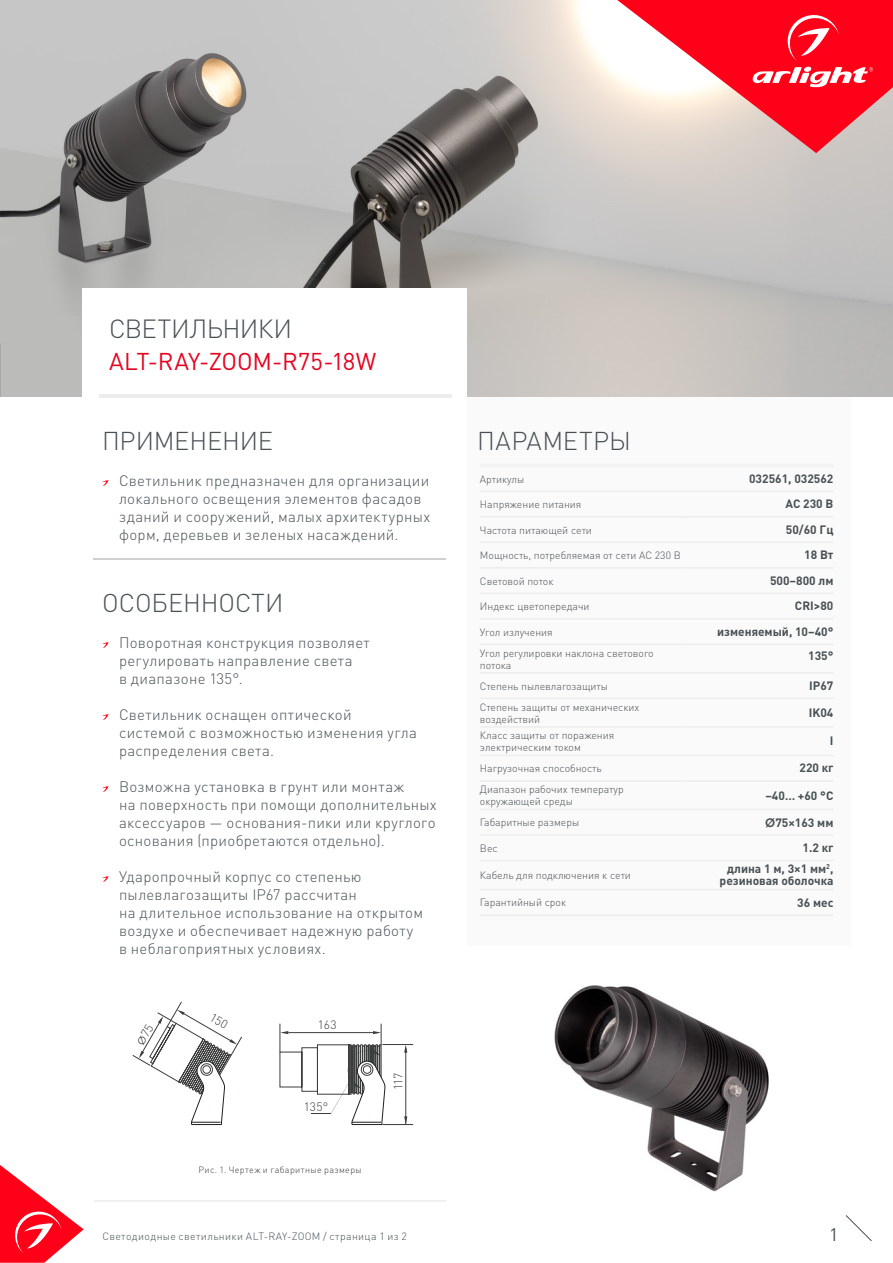
<style>
.page{position:relative;width:893px;height:1263px;background:#fff}
.page>*{position:absolute;margin:0;border:0;box-sizing:border-box;transform-origin:0 0}
.t1{font:300 25.95px "DIN Pro";letter-spacing:-.025em;color:#485156}
.t2{font:300 25.5px "DIN Pro";letter-spacing:-.005em;color:#485156}
.t3{font:300 25.5px "DIN Pro";letter-spacing:.015em;color:#485156}
.t4{font:24px "DIN Pro";color:#e40521}
.t5{font:18px "DIN Pro";color:#485156}
.t6{font:300 15px/18px "DIN Pro";letter-spacing:.02em;color:#485156}
.t7{font:700 12px/12px "DIN Pro";color:#485156;text-align:right}
.t8{font:300 12px "DIN Pro";letter-spacing:-.02em;color:#3c3c3b}
.t9{font:300 10.5px/12px "DIN Pro";color:#485156}
.t10{font:300 10.5px "DIN Pro";letter-spacing:.035em;color:#485156}
.t11{font:300 9px "DIN Pro";letter-spacing:.04em;color:#3c3c3b}
.s1{font-family:"Century Gothic"}
</style>
<div class="page">
<svg style="left:845px;top:1215px;width:27px;height:26px"></svg>
<hr style="left:94px;top:1200px;width:352px;height:1px;background:#e3e3e3">
<img style="left:0;top:0;width:893px;height:396px">
<div style="left:467px;top:397px;width:383px;height:549px;background:#fbfafa"></div>
<hr style="left:480px;top:464px;width:206px;height:4px;background:#f2f2f2">
<hr style="left:686px;top:464px;width:147px;height:4px;background:#f2f2f2">
<hr style="left:480px;top:490px;width:206px;height:2px;background:#ededed">
<hr style="left:686px;top:490px;width:147px;height:2px;background:#ededed">
<hr style="left:480px;top:516px;width:206px;height:1px;background:#ededed">
<hr style="left:686px;top:516px;width:147px;height:1px;background:#ededed">
<hr style="left:480px;top:541px;width:206px;height:2px;background:#ededed">
<hr style="left:686px;top:541px;width:147px;height:2px;background:#ededed">
<hr style="left:480px;top:567px;width:206px;height:1px;background:#ededed">
<hr style="left:686px;top:567px;width:147px;height:1px;background:#ededed">
<hr style="left:480px;top:592px;width:206px;height:2px;background:#ededed">
<hr style="left:686px;top:592px;width:147px;height:2px;background:#ededed">
<hr style="left:480px;top:618px;width:206px;height:2px;background:#ededed">
<hr style="left:686px;top:618px;width:147px;height:2px;background:#ededed">
<hr style="left:480px;top:672px;width:206px;height:2px;background:#ededed">
<hr style="left:686px;top:672px;width:147px;height:2px;background:#ededed">
<hr style="left:480px;top:698px;width:206px;height:1px;background:#ededed">
<hr style="left:686px;top:698px;width:147px;height:1px;background:#ededed">
<hr style="left:480px;top:644px;width:206px;height:1px;background:#ededed">
<hr style="left:686px;top:644px;width:147px;height:1px;background:#ededed">
<hr style="left:480px;top:726px;width:206px;height:2px;background:#ededed">
<hr style="left:686px;top:726px;width:147px;height:2px;background:#ededed">
<hr style="left:480px;top:755px;width:206px;height:1px;background:#ededed">
<hr style="left:686px;top:755px;width:147px;height:1px;background:#ededed">
<hr style="left:480px;top:780px;width:206px;height:2px;background:#ededed">
<hr style="left:686px;top:780px;width:147px;height:2px;background:#ededed">
<hr style="left:480px;top:809px;width:206px;height:1px;background:#ededed">
<hr style="left:686px;top:809px;width:147px;height:1px;background:#ededed">
<hr style="left:480px;top:834px;width:206px;height:2px;background:#ededed">
<hr style="left:686px;top:834px;width:147px;height:2px;background:#ededed">
<hr style="left:480px;top:860px;width:206px;height:1px;background:#ededed">
<hr style="left:686px;top:860px;width:147px;height:1px;background:#ededed">
<hr style="left:480px;top:889px;width:206px;height:1px;background:#ededed">
<hr style="left:686px;top:889px;width:147px;height:1px;background:#ededed">
<hr style="left:480px;top:914px;width:206px;height:2px;background:#ededed">
<hr style="left:686px;top:914px;width:147px;height:2px;background:#ededed">
<div style="left:82px;top:288px;width:384px;height:117px;background:#fff"></div>
<svg style="left:102px;top:480px;width:7px;height:6px"></svg>
<svg style="left:102px;top:642px;width:7px;height:6px"></svg>
<svg style="left:102px;top:714px;width:7px;height:6px"></svg>
<svg style="left:102px;top:786px;width:7px;height:6px"></svg>
<svg style="left:102px;top:876px;width:7px;height:6px"></svg>
<hr style="left:99px;top:394px;width:352px;height:3px;background:#ededed">
<hr style="left:94px;top:559px;width:352px;height:1px;background:#d0d0d0">
<img style="left:554px;top:985px;width:215px;height:207px">
<svg style="left:279px;top:1024px;width:107px;height:101px"></svg>
<hr style="left:382px;top:1044px;width:31px;height:1px;background:#3b3e3c">
<hr style="left:405px;top:1048px;width:1px;height:76px;background:#3b3e3c">
<svg style="left:404px;top:1045px;width:3px;height:8px"></svg>
<hr style="left:382px;top:1124px;width:31px;height:1px;background:#3b3e3c">
<svg style="left:404px;top:1116px;width:3px;height:8px"></svg>
<svg style="left:617px;top:0;width:276px;height:153px"></svg>
<svg style="left:0;top:1165px;width:84px;height:98px"></svg>
<svg style="left:132px;top:1002px;width:110px;height:123px"></svg>
<h1 class="t1" style="left:109px;top:311px;width:185px">СВЕТИЛЬНИКИ</h1>
<h3 class="t4" style="left:109px;top:345px;width:269px">ALT-RAY-ZOOM-R75-18W</h3>
<h2 class="t2" style="left:102px;top:423px;width:172px">ПРИМЕНЕНИЕ</h2>
<p class="t6" style="left:119px;top:471px;width:313px">Светильник предназначен для организации локального освещения элементов фасадов зданий и сооружений, малых архитектурных форм, деревьев и зеленых насаждений.</p>
<h2 class="t2" style="left:102px;top:585px;width:183px">ОСОБЕННОСТИ</h2>
<p class="t6" style="left:119px;top:633px;width:252px">Поворотная конструкция позволяет регулировать направление света<br>в диапазоне 135°.</p>
<p class="t6" style="left:119px;top:705px;width:299px">Светильник оснащен оптической системой с возможностью изменения угла распределения света.</p>
<p class="t6" style="left:119px;top:777px;width:319px">Возможна установка в грунт или монтаж<br>на поверхность при помощи дополнительных аксессуаров — основания-пики или круглого основания (приобретаются отдельно).</p>
<p class="t6" style="left:119px;top:867px;width:306px">Ударопрочный корпус со степенью пылевлагозащиты IP67 рассчитан<br>на длительное использование на открытом воздухе и обеспечивает надежную работу в неблагоприятных условиях.</p>
<p class="t8" style="left:318px;top:1016px;width:20px">163</p>
<p class="t8" style="left:304px;top:1098px;width:26px">135°</p>
<p class="t11" style="left:198px;top:1164px;width:165px">Рис. 1. Чертеж и габаритные размеры</p>
<p class="t8" style="left:390px;top:1090px;width:19px;rotate:-90deg">117</p>
<h2 class="t3" style="left:477px;top:423px;width:155px">ПАРАМЕТРЫ</h2>
<p class="t9" style="left:480px;top:472px;width:46px">Артикулы</p>
<p class="t7" style="left:749px;top:471px;width:86px">032561, 032562</p>
<p class="t9" style="left:480px;top:498px;width:103px">Напряжение питания</p>
<p class="t7" style="left:785px;top:496px;width:49px">AC 230 В</p>
<p class="t9" style="left:480px;top:523px;width:114px">Частота питающей сети</p>
<p class="t7" style="left:786px;top:522px;width:49px">50/60 Гц</p>
<p class="t9" style="left:480px;top:549px;width:202px">Мощность, потребляемая от сети АС 230 В</p>
<p class="t7" style="left:804px;top:547px;width:31px">18 Вт</p>
<p class="t9" style="left:480px;top:574px;width:75px">Световой поток</p>
<p class="t7" style="left:770px;top:573px;width:65px">500–800 лм</p>
<p class="t9" style="left:480px;top:600px;width:111px">Индекс цветопередачи</p>
<p class="t7" style="left:795px;top:599px;width:40px">CRI&gt;80</p>
<p class="t9" style="left:480px;top:625px;width:74px">Угол излучения</p>
<p class="t7" style="left:717px;top:624px;width:118px">изменяемый, 10–40°</p>
<p class="t9" style="left:480px;top:646px;width:175px">Угол регулировки наклона светового потока</p>
<p class="t7" style="left:808px;top:648px;width:27px">135°</p>
<p class="t9" style="left:480px;top:679px;width:130px">Степень пылевлагозащиты</p>
<p class="t7" style="left:809px;top:678px;width:26px">IP67</p>
<p class="t9" style="left:480px;top:700px;width:161px">Степень защиты от механических воздействий</p>
<p class="t7" style="left:809px;top:705px;width:26px">IK04</p>
<p class="t9" style="left:480px;top:729px;width:136px">Класс защиты от поражения электрическим током</p>
<p class="t7" style="left:830px;top:734px;width:5px">I</p>
<p class="t9" style="left:480px;top:762px;width:123px">Нагрузочная способность</p>
<p class="t7" style="left:799px;top:761px;width:35px">220 кг</p>
<p class="t9" style="left:480px;top:783px;width:145px">Диапазон рабочих температур окружающей среды</p>
<p class="t7" style="left:765px;top:788px;width:69px">–40… +60 °C</p>
<p class="t9" style="left:480px;top:816px;width:101px">Габаритные размеры</p>
<p class="t7" style="left:765px;top:815px;width:70px"><span class="s1">Ø</span>75×163 мм</p>
<p class="t9" style="left:480px;top:841px;width:19px">Вес</p>
<p class="t7" style="left:803px;top:840px;width:32px">1.2 кг</p>
<p class="t9" style="left:480px;top:869px;width:153px">Кабель для подключения к сети</p>
<p class="t7" style="left:720px;top:861px;width:115px">длина 1 м, 3×1 мм<sup>2</sup>, резиновая оболочка</p>
<p class="t9" style="left:480px;top:896px;width:88px">Гарантийный срок</p>
<p class="t7" style="left:797px;top:895px;width:38px">36 мес</p>
<p class="t10" style="left:102px;top:1229px;width:306px">Светодиодные светильники ALT-RAY-ZOOM / страница 1 из 2</p>
<p class="t5" style="left:829px;top:1222px;width:11px">1</p>
</div>
